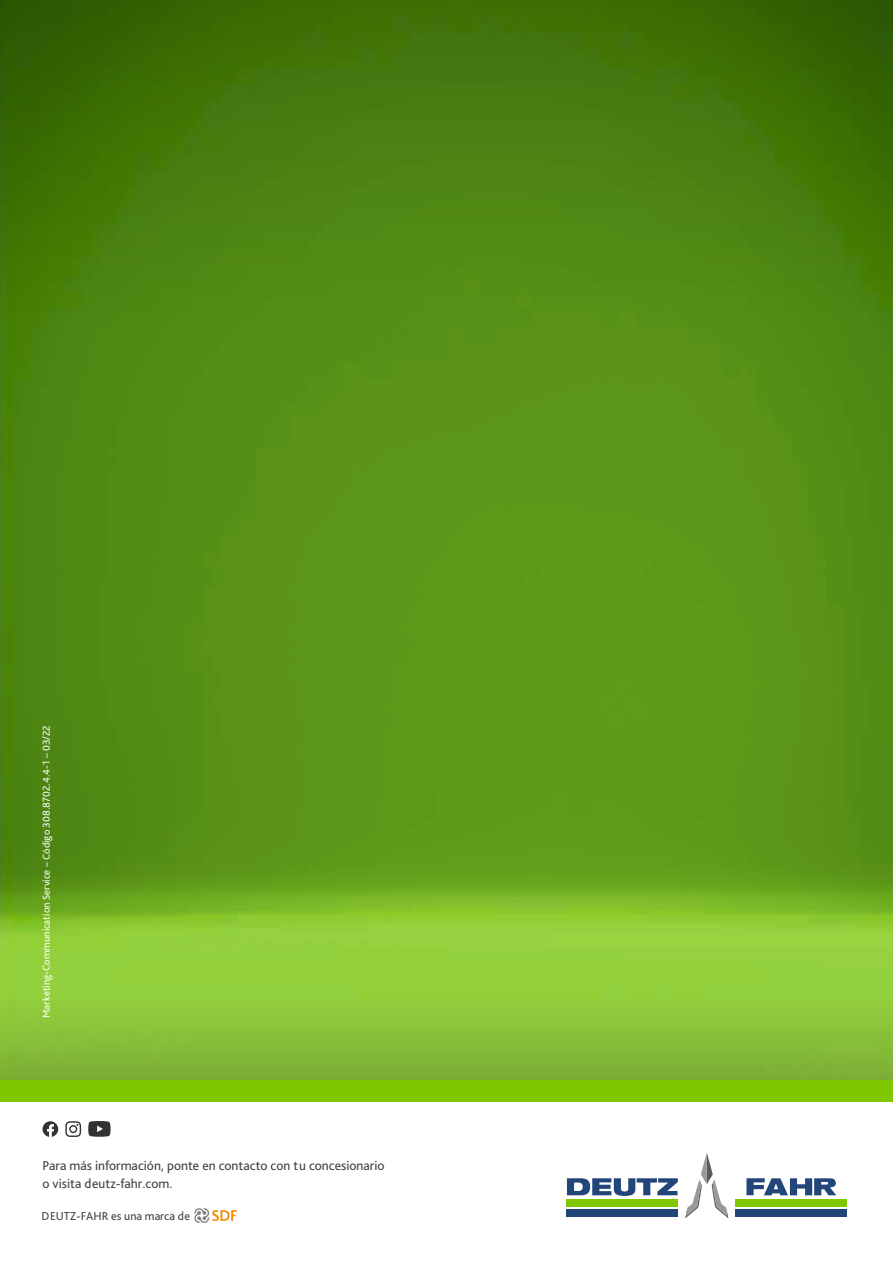
<style>
.page{position:relative;width:893px;height:1263px;background:#fff}
.page>*{position:absolute;margin:0;border:0;box-sizing:border-box;transform-origin:0 0}
.t1{font:13.5px/18px "Bliss Pro";color:#414140}
.t2{font:12px "Bliss Pro";color:#414140}
.t3{font:10.5px "Bliss Pro";color:#fff}
</style>
<div class="page">
<img style="left:0;top:315px;width:893px;height:679px">
<svg style="left:566px;top:1153px;width:271px;height:66px"></svg>
<div style="left:567px;top:1209px;width:111px;height:8px;background:#22467a"></div>
<div style="left:567px;top:1199px;width:111px;height:8px;background:#80c700"></div>
<div style="left:736px;top:1209px;width:111px;height:8px;background:#22467a"></div>
<div style="left:736px;top:1199px;width:111px;height:8px;background:#80c700"></div>
<svg style="left:0;top:0;width:893px;height:315px;background:#457a0c"></svg>
<div style="left:0;top:994px;width:893px;height:87px;background:linear-gradient(to bottom,#94d13d,#7aad33)"></div>
<div style="left:0;top:1081px;width:893px;height:21px;background:#80c700"></div>
<svg style="left:194px;top:1208px;width:43px;height:15px"></svg>
<svg style="left:43px;top:1121px;width:15px;height:16px"></svg>
<svg style="left:65px;top:1121px;width:16px;height:16px"></svg>
<svg style="left:88px;top:1121px;width:23px;height:16px"></svg>
<p class="t3" style="left:40px;top:1018px;width:294px;rotate:-90deg">Marketing-Communication Service – Código 308.8702.4.4-1 – 03/22</p>
<p class="t1" style="left:43px;top:1156px;width:344px">Para más información, ponte en contacto con tu concesionario o visita deutz-fahr.com.</p>
<p class="t2" style="left:41px;top:1208px;width:150px">DEUTZ-FAHR es una marca de</p>
</div>
